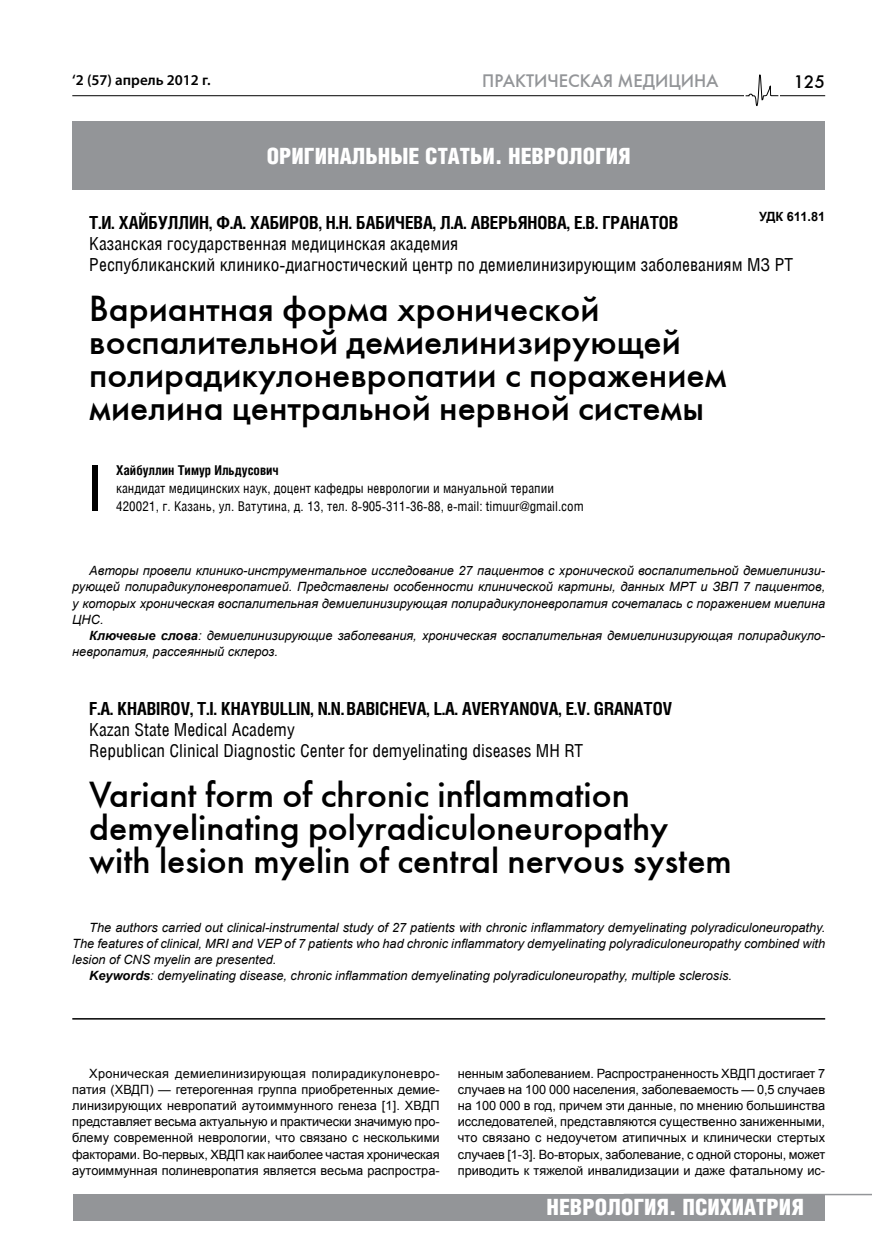
<style>
.page{position:relative;width:872px;height:1255px;background:#fff}
.page>*{position:absolute;margin:0;border:0;box-sizing:border-box;transform-origin:0 0}
.t1{font:700 63.3px "Helios Cond";color:#000}
.t2{font:36px/33px "Futuris C";color:#000}
.t3{font:900 22.5px "Helios Cond";color:#fff}
.t4{font:18px/21px "Helios Cond";color:#000}
.t5{font:700 18px "Helios Cond";color:#000}
.t6{font:18px "Futuris C";color:#939598}
.t7{font:18px "Futuris C";color:#000}
.t8{font:600 15px "Myriad Pro";color:#000}
.t9{font:13.5px/18px "Helios Cond";color:#000}
.t10{font:700 13.5px "Helios Cond";color:#000}
.t11{font:italic 12.75px/16.2px "Arial";color:#000;text-align:justify}
.t12{font:12.75px/16.2px "Arial";color:#000;text-align:justify}
.t13{font:700 12.75px "Arial";color:#000}
.s1{font-weight:700}
</style>
<div class="page">
<hr style="left:72px;top:95px;width:753px;height:1px;background:#000">
<div style="left:744px;top:73px;width:35px;height:33px;background:#fff"></div>
<svg style="left:745px;top:74px;width:34px;height:32px"></svg>
<div style="left:74px;top:1193px;width:751px;height:27px;background:#939598"></div>
<hr style="left:623px;top:1193px;width:249px;height:2px;background:#939598">
<hr style="left:72px;top:1018px;width:753px;height:1px;background:#000">
<div style="left:72px;top:121px;width:753px;height:68px;background:#939598"></div>
<p class="t8" style="left:72px;top:71px;width:140px">‘2 (57) апрель 2012 г.</p>
<h3 class="t6" style="left:482px;top:69px;width:238px">ПРАКТИЧЕСКАЯ МЕДИЦИНА</h3>
<h3 class="t7" style="left:793px;top:71px;width:33px">125</h3>
<h3 class="t3" style="left:267px;top:144px;width:26px">Оригинал</h3>
<h3 class="t3" style="left:365px;top:144px;width:72px">ьные стат</h3>
<h3 class="t3" style="left:470px;top:144px;width:162px">ьи. НЕВРОЛОГИЯ</h3>
<p class="t13" style="left:759px;top:208px;width:67px">УДК 611.81</p>
<h3 class="t5" style="left:89px;top:211px;width:590px">Т.И. ХАЙБУЛЛ ИН, Ф.А. ХАБИРОВ, Н.Н. БАБИЧЕВА, Л.А. АВЕРЬЯНОВА, Е.В. ГРАНАТОВ</h3>
<h3 class="t4" style="left:89px;top:232px;width:705px">Казанская государственная медицинская академия<br>Республиканский клинико-диагностический центр по демиелинизирующим заболеваниям МЗ РТ</h3>
<h2 class="t2" style="left:89px;top:292px;width:638px">Вариантная форма хронической воспалительной демиелинизирующей полирадикулоневропатии с поражением миелина центральной нервной системы</h2>
<h1 class="t1" style="left:89px;top:451px;width:13px">|</h1>
<p class="t10" style="left:116px;top:462px;width:164px">ХАЙБУЛЛИН ТИМУР ИЛЬДУСОВИЧ</p>
<p class="t9" style="left:116px;top:479px;width:469px">кандидат медицинских наук, доцент кафедры неврологии и мануальной терапии<br>420021, г. Казань, ул. Ватутина, д. 13, тел. 8-905-311-36-88, e-mail: timuur@gmail.com</p>
<p class="t11" style="left:72px;top:562px;width:754px;text-indent:17px">Авторы провели клинико-инструментальное исследование 27 пациентов с хронической воспалительной демиелинизи&shy;рующей полирадикулоневропатией. Представлены особенности клинической картины, данных МРТ и ЗВП 7 пациентов, у которых хроническая воспалительная демиелинизирующая полирадикулоневропатия сочеталась с поражением миелина ЦНС.</p>
<p class="t11" style="left:72px;top:627px;width:754px;text-indent:17px"><span class="s1">Ключевые слова</span>: демиелинизирующие заболевания, хроническая воспалительная демиелинизирующая полирадикуло&shy;невропатия, рассеянный склероз.</p>
<h3 class="t5" style="left:89px;top:698px;width:584px">F.A. KHABIROV, T.I. KHAYBULLIN, N.N. BABICHEVA, L.A. AVERYANOVA, E.V. GRANATOV</h3>
<h3 class="t4" style="left:89px;top:719px;width:495px">Kazan State Medical Academy<br>Republican Clinical Diagnostic Center for demyelinating diseases MH RT</h3>
<h2 class="t2" style="left:89px;top:778px;width:644px">Variant form of chronic inflammation demyelinating polyradiculoneuropathy with lesion myelin of central nervous system</h2>
<p class="t11" style="left:89px;top:919px;width:737px">The authors carried out clinical-instrumental study of 27 patients with chronic inflammatory demyelinating polyradiculoneuropathy.</p>
<p class="t11" style="left:72px;top:935px;width:754px">The features of clinical, MRI and VEP of 7 patients who had chronic inflammatory demyelinating polyradiculoneuropathy combined with</p>
<p class="t11" style="left:72px;top:951px;width:206px">lesion of CNS myelin are presented.</p>
<p class="t11" style="left:89px;top:967px;width:644px"><span class="s1">Keywords</span>: demyelinating disease, chronic inflammation demyelinating polyradiculoneuropathy, multiple sclerosis.</p>
<p class="t12" style="left:72px;top:1065px;width:369px;text-indent:17px">Хроническая демиелинизирующая полирадикулоневро&shy;патия (ХВДП) — гетерогенная группа приобретенных демие&shy;линизирующих невропатий аутоиммунного генеза [1]. ХВДП представляет весьма актуальную и практически значимую про&shy;блему современной неврологии, что связано с несколькими факторами. Во-первых, ХВДП как наиболее частая хроническая аутоиммунная полиневропатия является весьма распростра-</p>
<p class="t12" style="left:458px;top:1065px;width:369px">ненным заболеванием. Распространенность ХВДП достигает 7 случаев на 100 000 населения, заболеваемость — 0,5 случаев на 100 000 в год, причем эти данные, по мнению большинства исследователей, представляются существенно заниженными, что связано с недоучетом атипичных и клинически стертых случаев [1-3]. Во-вторых, заболевание, с одной стороны, может приводить к тяжелой инвалидизации и даже фатальному ис-</p>
<h3 class="t3" style="left:546px;top:1193px;width:259px">НЕВРОЛОГИЯ. ПСИХИАТРИЯ</h3>
</div>
